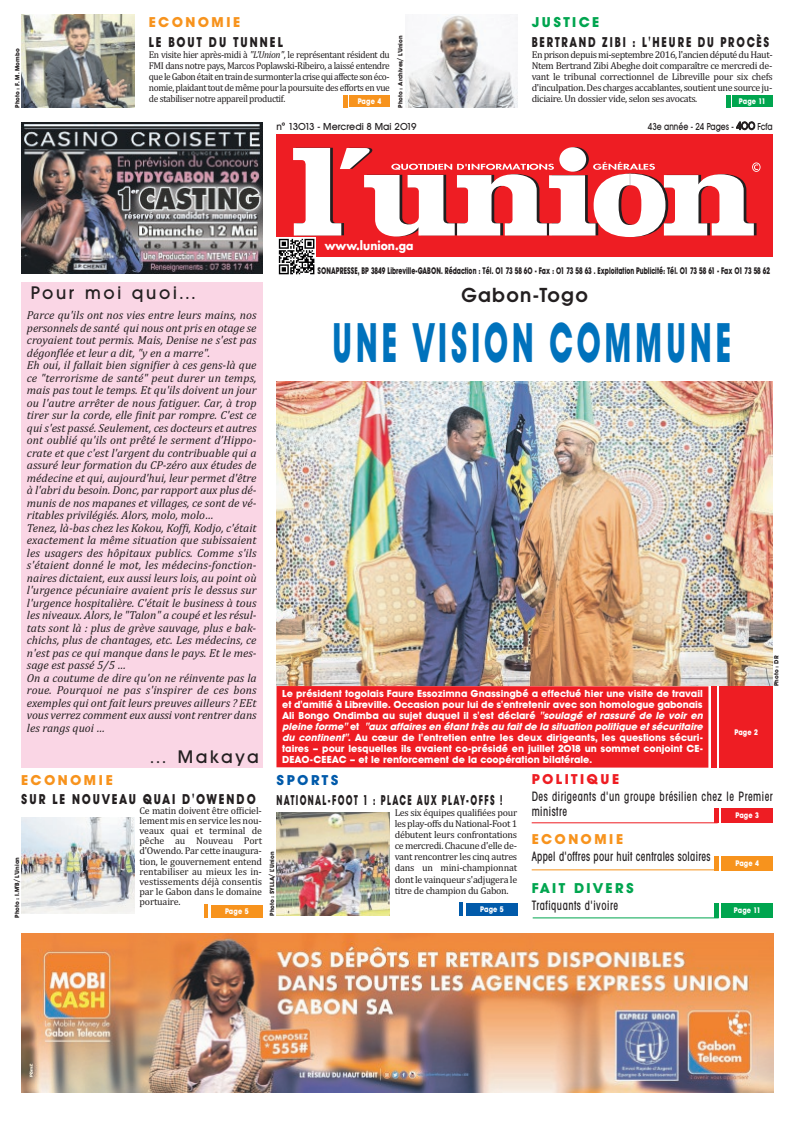
<style>
.page{position:relative;width:794px;height:1129px;background:#fff}
.page>*{position:absolute;margin:0;border:0;box-sizing:border-box;transform-origin:0 0}
.t1{font:700 55px "Avant Garde BQ";letter-spacing:.14em;color:#0072bc;scale:.55 1}
.t2{font:600 20px "Avant Garde BQ";letter-spacing:.06em;color:#231f20}
.t3{font:500 18px "Avant Garde BQ";letter-spacing:.15em;color:#231f20}
.t4{font:700 14px "Avant Garde BQ";letter-spacing:.17em;color:#231f20;scale:.6 1}
.t5{font:700 14px "Avant Garde BQ";letter-spacing:.17em;color:#231f20;scale:.75 1}
.t6{font:700 14px "Avant Garde BQ";letter-spacing:.17em;color:#f7931d}
.t7{font:700 14px "Avant Garde BQ";letter-spacing:.15em;color:#231f20;scale:.8 1}
.t8{font:700 14px "Avant Garde BQ";letter-spacing:.16em;color:#00a54f}
.t9{font:700 14px "Avant Garde BQ";letter-spacing:.17em;color:#231f20;scale:.8 1}
.t10{font:700 14px "Avant Garde BQ";letter-spacing:.17em;color:#ee1d23}
.t11{font:700 14px "Avant Garde BQ";letter-spacing:.17em;color:#015aaa}
.t12{font:500 condensed 13px/15.6px "Avant Garde";letter-spacing:.05em;color:#231f20;scale:.8 1}
.t13{font:500 condensed 13px "Avant Garde";letter-spacing:.03em;color:#231f20;scale:.8 1}
.t14{font:700 11.9px "Futura";color:#fff;scale:.91 1}
.t15{font:italic 11.7px/12.5px "Cambria";color:#231f20}
.t16{font:10px/11px "Cambria";letter-spacing:-.03em;color:#231f20;text-align:justify}
.t17{font:700 10px/11px "Avant Garde BQ";color:#fff}
.t18{font:10px/11px "Cambria";letter-spacing:-.03em;color:#231f20;text-align:justify;scale:.95 1}
.t19{font:500 10px "Avant Garde BQ";color:#231f20}
.t20{font:500 10px "Avant Garde BQ";color:#231f20;scale:.8 1}
.t21{font:700 9.4px "Avant Garde BQ";color:#231f20;scale:.68 1}
.t22{font:700 8px "Avant Garde BQ";letter-spacing:.02em;color:#fff;scale:.85 1}
.t23{font:700 6px "Avant Garde BQ";color:#231f20}
.s1{font-style:italic}
.s2{font-size:11px}
</style>
<div class="page">
<div style="left:276px;top:135px;width:496px;height:122px;background:#ee1d23"></div>
<svg style="left:293px;top:148px;width:467px;height:89px"></svg>
<div style="left:21px;top:283px;width:241px;height:485px;background:#fad6e5"></div>
<hr style="left:531px;top:822px;width:186px;height:1px;background:#ee1d23">
<hr style="left:531px;top:869px;width:186px;height:1px;background:#f7931d">
<hr style="left:532px;top:917px;width:186px;height:1px;background:#00a54f">
<div style="left:276px;top:686px;width:432px;height:81px;background:#ee1d23"></div>
<img style="left:276px;top:238px;width:39px;height:37px">
<img style="left:22px;top:933px;width:751px;height:159px">
<img style="left:21px;top:123px;width:241px;height:150px">
<div style="left:719px;top:685px;width:53px;height:82px;background:#ee1d23"></div>
<div style="left:711px;top:685px;width:5px;height:82px;background:#ee1d23"></div>
<img style="left:276px;top:381px;width:496px;height:304px">
<div style="left:349px;top:95px;width:40px;height:12px;background:#f7931d"></div>
<hr style="left:343px;top:95px;width:4px;height:13px;background:#f7931d">
<img style="left:21px;top:14px;width:114px;height:94px">
<div style="left:732px;top:95px;width:40px;height:12px;background:#00a54f"></div>
<hr style="left:726px;top:95px;width:4px;height:13px;background:#00a54f">
<img style="left:405px;top:14px;width:112px;height:94px">
<div style="left:211px;top:904px;width:51px;height:13px;background:#f7931d"></div>
<img style="left:21px;top:817px;width:113px;height:96px">
<hr style="left:204px;top:904px;width:4px;height:13px;background:#f7931d">
<div style="left:466px;top:902px;width:51px;height:13px;background:#015aaa"></div>
<img style="left:276px;top:812px;width:114px;height:103px">
<hr style="left:459px;top:902px;width:4px;height:13px;background:#015aaa">
<div style="left:721px;top:808px;width:51px;height:14px;background:#ee1d23"></div>
<div style="left:714px;top:808px;width:5px;height:14px;background:#ee1d23"></div>
<div style="left:721px;top:855px;width:51px;height:14px;background:#f7931d"></div>
<div style="left:714px;top:855px;width:5px;height:14px;background:#f7931d"></div>
<div style="left:721px;top:903px;width:51px;height:14px;background:#00a54f"></div>
<div style="left:714px;top:903px;width:5px;height:14px;background:#00a54f"></div>
<p class="t23" style="left:14px;top:108px;width:61px;rotate:-90deg">Photo : F. M. Mombo</p>
<p class="t6" style="left:149px;top:14px;width:93px">ECONOMIE</p>
<p class="t9" style="left:149px;top:34px;width:169px">LE BOUT DU TUNNEL</p>
<p class="t18" style="left:149px;top:49px;width:255px">En visite hier après-midi à <span class="s1">"L'Union"</span>, le représentant résident du FMI dans notre pays, Marcos Poplawski-Ribeiro, a laissé entendre queleGabonétaitentraindesurmonterlacrisequiaffectesonéco&shy;nomie, plaidant tout de même pour la poursuite des efforts en vue de stabiliser notre appareil productif.</p>
<p class="t23" style="left:397px;top:108px;width:74px;rotate:-90deg">Photo : Archives/ L'Union</p>
<p class="t22" style="left:358px;top:97px;width:29px">Page 4</p>
<p class="t8" style="left:531px;top:14px;width:69px">JUSTICE</p>
<p class="t5" style="left:531px;top:34px;width:318px">BERTRAND ZIBI : L'HEURE DU PROCÈS</p>
<p class="t16" style="left:531px;top:49px;width:242px">Enprisondepuismi-septembre2016,l'anciendéputéduHaut-Ntem Bertrand Zibi Abeghe doit comparaître ce mercredi de&shy;vant le tribunal correctionnel de Libreville pour six chefs d'inculpation.Des chargesaccablantes, soutientunesourceju&shy;diciaire. Un dossier vide, selon ses avocats.</p>
<p class="t22" style="left:739px;top:97px;width:33px">Page 11</p>
<p class="t19" style="left:276px;top:121px;width:142px">n° 13013 - Mercredi 8 Mai 2019</p>
<p class="t20" style="left:648px;top:121px;width:157px">43e année - 24 Pages - <span class="s2">400</span> Fcfa</p>
<h3 class="t3" style="left:31px;top:283px;width:166px">Pour moi quoi...</h3>
<p class="t14" style="left:325px;top:240px;width:99px">www.lunion.ga</p>
<p class="t21" style="left:317px;top:266px;width:667px">SONAPRESSE, BP 3849 Libreville-GABON. Rédaction : Tél. 01 73 58 60 - Fax : 01 73 58 63 . Exploitation Publicité: Tél. 01 73 58 61 - Fax 01 73 58 62</p>
<h2 class="t2" style="left:461px;top:284px;width:128px">Gabon-Togo</h2>
<p class="t15" style="left:27px;top:309px;width:231px">Parce qu'ils ont nos vies entre leurs mains, nos personnels de santé qui nous ont pris en otage se croyaient tout permis. Mais, Denise ne s'est pas dégonflée et leur a dit, "y en a marre".<br>Eh oui, il fallait bien signifier à ces gens-là que ce "terrorisme de santé" peut durer un temps, mais pas tout le temps. Et qu'ils doivent un jour ou l'autre arrêter de nous fatiguer. Car, à trop tirer sur la corde, elle finit par rompre. C'est ce qui s'est passé. Seulement, ces docteurs et autres ont oublié qu'ils ont prêté le serment d’Hippo&shy;crate et que c'est l'argent du contribuable qui a assuré leur formation du CP-zéro aux études de médecine et qui, aujourd'hui, leur permet d'être à l'abri du besoin. Donc, par rapport aux plus dé&shy;munis de nos mapanes et villages, ce sont de vé&shy;ritables privilégiés. Alors, molo, molo…<br>Tenez, là-bas chez les Kokou, Koffi, Kodjo, c'était exactement la même situation que subissaient les usagers des hôpitaux publics. Comme s'ils s'étaient donné le mot, les médecins-fonction&shy;naires dictaient, eux aussi leurs lois, au point où l'urgence pécuniaire avaient pris le dessus sur l'urgence hospitalière. C'était le business à tous les niveaux. Alors, le "Talon" a coupé et les résul&shy;tats sont là : plus de grève sauvage, plus e bak&shy;chichs, plus de chantages, etc. Les médecins, ce n'est pas ce qui manque dans le pays. Et le mes&shy;sage est passé 5/5 …<br>On a coutume de dire qu'on ne réinvente pas la roue. Pourquoi ne pas s'inspirer de ces bons exemples qui ont fait leurs preuves ailleurs ? EEt vous verrez comment eux aussi vont rentrer dans les rangs quoi …</p>
<h1 class="t1" style="left:332px;top:311px;width:726px">UNE VISION COMMUNE</h1>
<p class="t23" style="left:773px;top:686px;width:32px;rotate:-90deg">Photo : DR</p>
<p class="t17" style="left:282px;top:688px;width:424px">Le président togolais Faure Essozimna Gnassingbé a effectué hier une visite de travail et d'amitié à Libreville. Occasion pour lui de s'entretenir avec son homologue gabonais Ali Bongo Ondimba au sujet duquel il s'est déclaré <span class="s1">"soulagé et rassuré de le voir en pleine forme"</span> e t <span class="s1">"aux affaires en étant très au fait de la situation politique et sécuritaire du continent"</span>. Au cœur de l'entretien entre les deux dirigeants, les questions sécuri&shy;taires – pour lesquelles ils avaient co-présidé en juillet 2018 un sommet conjoint CE-DEAO-CEEAC – et le renforcement de la coopération bilatérale.</p>
<p class="t4" style="left:276px;top:792px;width:378px">NATIONAL-FOOT 1 : PLACE AUX PLAY-OFFS !</p>
<p class="t16" style="left:395px;top:807px;width:124px">Les six équipes qualifiées pour les play-offs du National-Foot 1 débutent leurs confrontations ce mercredi. Chacune d'elle de&shy;vant rencontrer les cinq autres dans un mini-championnat dont le vainqueur s'adjugera le titre de champion du Gabon.</p>
<p class="t22" style="left:734px;top:727px;width:29px">Page 2</p>
<h3 class="t3" style="left:149px;top:746px;width:111px">… Makaya</h3>
<p class="t10" style="left:531px;top:770px;width:89px">POLITIQUE</p>
<p class="t12" style="left:532px;top:789px;width:303px">Des dirigeants d'un groupe brésilien chez le Premier ministre</p>
<p class="t6" style="left:531px;top:831px;width:93px">ECONOMIE</p>
<p class="t13" style="left:532px;top:851px;width:225px">Appel d'offres pour huit centrales solaires</p>
<p class="t8" style="left:531px;top:880px;width:104px">FAIT DIVERS</p>
<p class="t12" style="left:532px;top:898px;width:109px">Trafiquants d'ivoire</p>
<p class="t6" style="left:21px;top:771px;width:93px">ECONOMIE</p>
<p class="t11" style="left:276px;top:771px;width:63px">SPORTS</p>
<p class="t7" style="left:21px;top:791px;width:295px">SUR LE NOUVEAU QUAI D'OWENDO</p>
<p class="t16" style="left:139px;top:805px;width:124px;line-height:10px">Ce matin doivent être officiel&shy;lement mis en service les nou&shy;veaux quai et terminal de pêche au Nouveau Port d'Owendo. Par cette inaugura&shy;tion, le gouvernement entend rentabiliser au mieux les in&shy;vestissements déjà consentis par le Gabon dans le domaine portuaire.</p>
<p class="t22" style="left:735px;top:811px;width:29px">Page 3</p>
<p class="t22" style="left:735px;top:858px;width:29px">Page 4</p>
<p class="t23" style="left:269px;top:915px;width:65px;rotate:-90deg">Photo : SYLLA/ L'Union</p>
<p class="t23" style="left:14px;top:917px;width:62px;rotate:-90deg">Photo : I.M'B/ L'Union</p>
<p class="t22" style="left:480px;top:904px;width:29px">Page 5</p>
<p class="t22" style="left:734px;top:905px;width:33px">Page 11</p>
<p class="t22" style="left:225px;top:906px;width:29px">Page 5</p>
</div>
